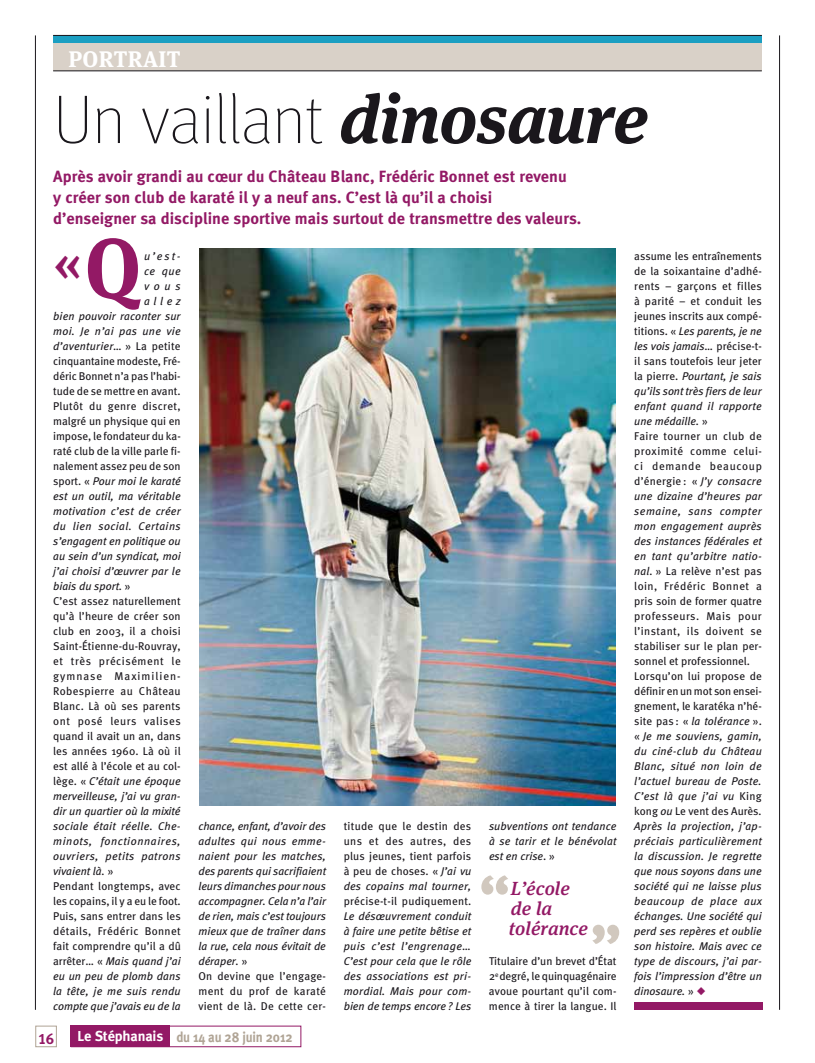
<style>
.page{position:relative;width:815px;height:1063px;background:#fff}
.page>*{position:absolute;margin:0;border:0;box-sizing:border-box;transform-origin:0 0}
.t1{font:100 68.75px "Meta";letter-spacing:-.01em;color:#1a171c}
.t2{font:700 50.62px "Meta Serif OT";color:#931965;scale:.95 1}
.t3{font:700 22.5px "Meta Serif OT";letter-spacing:.015em;color:#fff}
.t4{font:italic 500 19px/20.1px "Meta Serif OT";letter-spacing:.005em;color:#931965}
.t5{font:700 16.25px/21.2px "Meta";letter-spacing:.005em;color:#931965}
.t6{font:15px "Meta Bold LF Caps";color:#931965}
.t7{font:700 14.38px "Meta";letter-spacing:-.01em;color:#b0a495;scale:.9 1}
.t8{font:700 14.38px "Meta";color:#fff}
.t9{font:italic 11.25px/15px "Meta";letter-spacing:.01em;color:#1a171c}
.t10{font:11.25px/15px "Meta";letter-spacing:.01em;color:#1a171c;text-align:justify}
.t11{font:11.25px "Meta";letter-spacing:.03em;color:#1a171c}
.t12{font:italic 11.25px "Meta";letter-spacing:.05em;color:#1a171c}
.t13{font:italic 11.25px "Meta";letter-spacing:.04em;color:#1a171c}
.t14{font:italic 11.25px "Meta";letter-spacing:.035em;color:#1a171c}
.t15{font:11.25px "Meta";letter-spacing:.05em;color:#1a171c}
.t16{font:11.25px "Meta";letter-spacing:.045em;color:#1a171c}
.t17{font:11.25px "Meta";letter-spacing:.09em;color:#1a171c}
.s1{font-family:"Meta Serif OT";font-weight:700;font-style:italic}
.s2{font-size:84.5px}
.s3{font-style:normal}
.s4{font-style:italic}
</style>
<div class="page">
<div style="left:53px;top:43px;width:709px;height:28px;background:#d9d1c8"></div>
<hr style="left:35px;top:35px;width:1px;height:975px;background:#1a171c">
<div style="left:71px;top:1026px;width:230px;height:21px;border:1px solid #931965"></div>
<div style="left:35px;top:1026px;width:22px;height:21px;border:1px solid #b0a495"></div>
<div style="left:71px;top:1026px;width:99px;height:21px;background:#931965"></div>
<div style="left:53px;top:35px;width:709px;height:8px;background:#1b9fc2"></div>
<hr style="left:53px;top:35px;width:709px;height:1px;background:#1a171c">
<hr style="left:53px;top:71px;width:709px;height:1px;background:#1a171c">
<hr style="left:779px;top:35px;width:1px;height:975px;background:#1a171c">
<img style="left:199px;top:248px;width:416px;height:557px">
<svg style="left:481px;top:875px;width:27px;height:20px"></svg>
<svg style="left:592px;top:925px;width:27px;height:19px"></svg>
<div style="left:634px;top:1003px;width:129px;height:7px;background:#931965"></div>
<h3 class="t3" style="left:69px;top:45px;width:113px">PORTRAIT</h3>
<h1 class="t1" style="left:53px;top:80px;width:597px">Un vaillant <span class="s1">dinosaure</span></h1>
<h3 class="t5" style="left:53px;top:165px;width:530px">Après avoir grandi au cœur du Château Blanc, Frédéric Bonnet est revenu<br>y créer son club de karaté il y a neuf ans. C’est là qu’il a choisi<br>d’enseigner sa discipline sportive mais surtout de transmettre des valeurs.</h3>
<h2 class="t2" style="left:53px;top:231px;width:90px">«<span class="s2">Q</span></h2>
<p class="t9" style="left:144px;top:249px;width:38px">u’est-</p>
<p class="t9" style="left:144px;top:264px;width:38px">ce que</p>
<p class="t9" style="left:144px;top:279px;width:38px">vous</p>
<p class="t9" style="left:144px;top:294px;width:38px">allez</p>
<p class="t9" style="left:53px;top:309px;width:129px">bien pouvoir raconter sur</p>
<p class="t9" style="left:53px;top:324px;width:129px">moi. Je n’ai pas une vie</p>
<p class="t9" style="left:53px;top:339px;width:129px">d’aventurier… <span class="s3">» La petite</span></p>
<p class="t10" style="left:53px;top:354px;width:129px">cinquantaine modeste, Fré-</p>
<p class="t10" style="left:53px;top:369px;width:129px">déric Bonnet n’a pas l’habi-</p>
<p class="t10" style="left:53px;top:384px;width:129px">tude de se mettre en avant.</p>
<p class="t11" style="left:53px;top:400px;width:129px">Plutôt du genre discret,</p>
<p class="t10" style="left:53px;top:414px;width:129px">malgré un physique qui en</p>
<p class="t10" style="left:53px;top:429px;width:129px">impose, le fondateur du ka-</p>
<p class="t10" style="left:53px;top:444px;width:129px">raté club de la ville parle fi-</p>
<p class="t10" style="left:53px;top:459px;width:129px">nalement assez peu de son</p>
<p class="t9" style="left:53px;top:474px;width:129px"><span class="s3">sport. «</span> Pour moi le karaté</p>
<p class="t9" style="left:53px;top:489px;width:129px">est un outil, ma véritable</p>
<p class="t9" style="left:53px;top:504px;width:129px">motivation c’est de créer</p>
<p class="t14" style="left:53px;top:520px;width:129px">du lien social. Certains</p>
<p class="t9" style="left:53px;top:534px;width:129px">s’engagent en politique ou</p>
<p class="t9" style="left:53px;top:549px;width:129px">au sein d’un syndicat, moi</p>
<p class="t9" style="left:53px;top:564px;width:129px">j’ai choisi d’œuvrer par le</p>
<p class="t9" style="left:53px;top:579px;width:79px">biais du sport. <span class="s3">»</span></p>
<p class="t10" style="left:53px;top:594px;width:129px">C’est assez naturellement</p>
<p class="t10" style="left:53px;top:609px;width:129px">qu’à l’heure de créer son</p>
<p class="t10" style="left:53px;top:624px;width:129px">club en 2003, il a choisi</p>
<p class="t10" style="left:53px;top:639px;width:129px">Saint-Étienne-du-Rouvray,</p>
<p class="t15" style="left:53px;top:655px;width:129px">et très précisément le</p>
<p class="t17" style="left:53px;top:670px;width:129px">gymnase Maximilien-</p>
<p class="t11" style="left:53px;top:685px;width:129px">Robespierre au Château</p>
<p class="t10" style="left:53px;top:699px;width:129px">Blanc. Là où ses parents</p>
<p class="t16" style="left:53px;top:715px;width:129px">ont posé leurs valises</p>
<p class="t10" style="left:53px;top:729px;width:129px">quand il avait un an, dans</p>
<p class="t10" style="left:53px;top:744px;width:129px">les années 1960. Là où il</p>
<p class="t10" style="left:53px;top:759px;width:129px">est allé à l’école et au col-</p>
<p class="t9" style="left:53px;top:774px;width:129px"><span class="s3">lège. «</span> C’était une époque</p>
<p class="t9" style="left:53px;top:789px;width:129px">merveilleuse, j’ai vu gran-</p>
<p class="t9" style="left:53px;top:804px;width:129px">dir un quartier où la mixité</p>
<p class="t9" style="left:53px;top:819px;width:129px">sociale était réelle. Che-</p>
<p class="t12" style="left:53px;top:835px;width:129px">minots, fonctionnaires,</p>
<p class="t13" style="left:53px;top:850px;width:129px">ouvriers, petits patrons</p>
<p class="t9" style="left:53px;top:864px;width:62px">vivaient là. <span class="s3">»</span></p>
<p class="t10" style="left:53px;top:879px;width:129px">Pendant longtemps, avec</p>
<p class="t10" style="left:53px;top:894px;width:129px">les copains, il y a eu le foot.</p>
<p class="t10" style="left:53px;top:909px;width:129px">Puis, sans entrer dans les</p>
<p class="t11" style="left:53px;top:925px;width:129px">détails, Frédéric Bonnet</p>
<p class="t10" style="left:53px;top:939px;width:129px">fait comprendre qu’il a dû</p>
<p class="t9" style="left:53px;top:954px;width:129px"><span class="s3">arrêter… «</span> Mais quand j’ai</p>
<p class="t9" style="left:53px;top:969px;width:129px">eu un peu de plomb dans</p>
<p class="t9" style="left:53px;top:984px;width:129px">la tête, je me suis rendu</p>
<p class="t9" style="left:53px;top:999px;width:129px">compte que j’avais eu de la</p>
<p class="t9" style="left:198px;top:819px;width:129px">chance, enfant, d’avoir des adultes qui nous emme&shy;naient pour les matches, des parents qui sacrifiaient leurs dimanches pour nous accompagner. Cela n’a l’air de rien, mais c’est toujours mieux que de traîner dans la rue, cela nous évitait de déraper. <span class="s3">»<br>On devine que l’engage&shy;ment du prof de karaté vient de là. De cette cer-</span></p>
<p class="t10" style="left:344px;top:819px;width:129px">titude que le destin des uns et des autres, des plus jeunes, tient parfois à peu de choses. « <span class="s4">J’ai vu des copains mal tourner,</span></p>
<p class="t10" style="left:344px;top:894px;width:129px">précise-t-il pudiquement.</p>
<p class="t9" style="left:344px;top:909px;width:129px;text-align:justify">Le désœuvrement conduit à faire une petite bêtise et puis c’est l’engrenage… C’est pour cela que le rôle des associations est pri&shy;mordial. Mais pour com&shy;bien de temps encore ? Les</p>
<p class="t8" style="left:78px;top:1027px;width:87px">Le Stéphanais</p>
<h3 class="t6" style="left:38px;top:1029px;width:18px">16</h3>
<p class="t7" style="left:176px;top:1028px;width:131px">du 14 au 28 juin 2012</p>
<p class="t9" style="left:489px;top:819px;width:129px;text-align:justify">subventions ont tendance à se tarir et le bénévolat est en crise<span class="s3">. »</span></p>
<h3 class="t4" style="left:509px;top:878px;width:81px">L’école de la tolérance</h3>
<p class="t10" style="left:489px;top:953px;width:129px">Titulaire d’un brevet d’État 2<sup>e</sup> degré, le quinquagénaire avoue pourtant qu’il com&shy;mence à tirer la langue. Il</p>
<p class="t9" style="left:634px;top:249px;width:129px"><span class="s3">assume les entraînements de la soixantaine d’adhé&shy;rents – garçons et filles à parité – et conduit les jeunes inscrits aux compé&shy;titions. «</span> Les parents, je ne les vois jamais… <span class="s3">précise-t&shy;il sans toutefois leur jeter la pierre.</span> Pourtant, je sais qu’ils sont très fiers de leur enfant quand il rapporte une médaille. <span class="s3">»<br>Faire tourner un club de proximité comme celui&shy;ci demande beaucoup d’énergie : «</span> J’y consacre une dizaine d’heures par semaine, sans compter mon engagement auprès des instances fédérales et en tant qu’arbitre natio&shy;nal. <span class="s3">» La relève n’est pas loin, Frédéric Bonnet a pris soin de former quatre professeurs. Mais pour l’instant, ils doivent se stabiliser sur le plan per&shy;sonnel et professionnel.<br>Lorsqu’on lui propose de définir en un mot son ensei&shy;gnement, le karatéka n’hé&shy;site pas : «</span> la tolérance <span class="s3">». «</span> Je me souviens, gamin, du ciné-club du Château<br>Blanc, situé non loin de l’actuel bureau de Poste.<br>C’est là que j’ai vu <span class="s3">King kong</span> ou <span class="s3">Le vent des Aurès</span>.<br>Après la projection, j’ap&shy;préciais particulièrement la discussion. Je regrette que nous soyons dans une société qui ne laisse plus beaucoup de place aux échanges. Une société qui perd ses repères et oublie son histoire. Mais avec ce type de discours, j’ai par&shy;fois l’impression d’être un dinosaure. <span class="s3">»</span></p>
</div>
